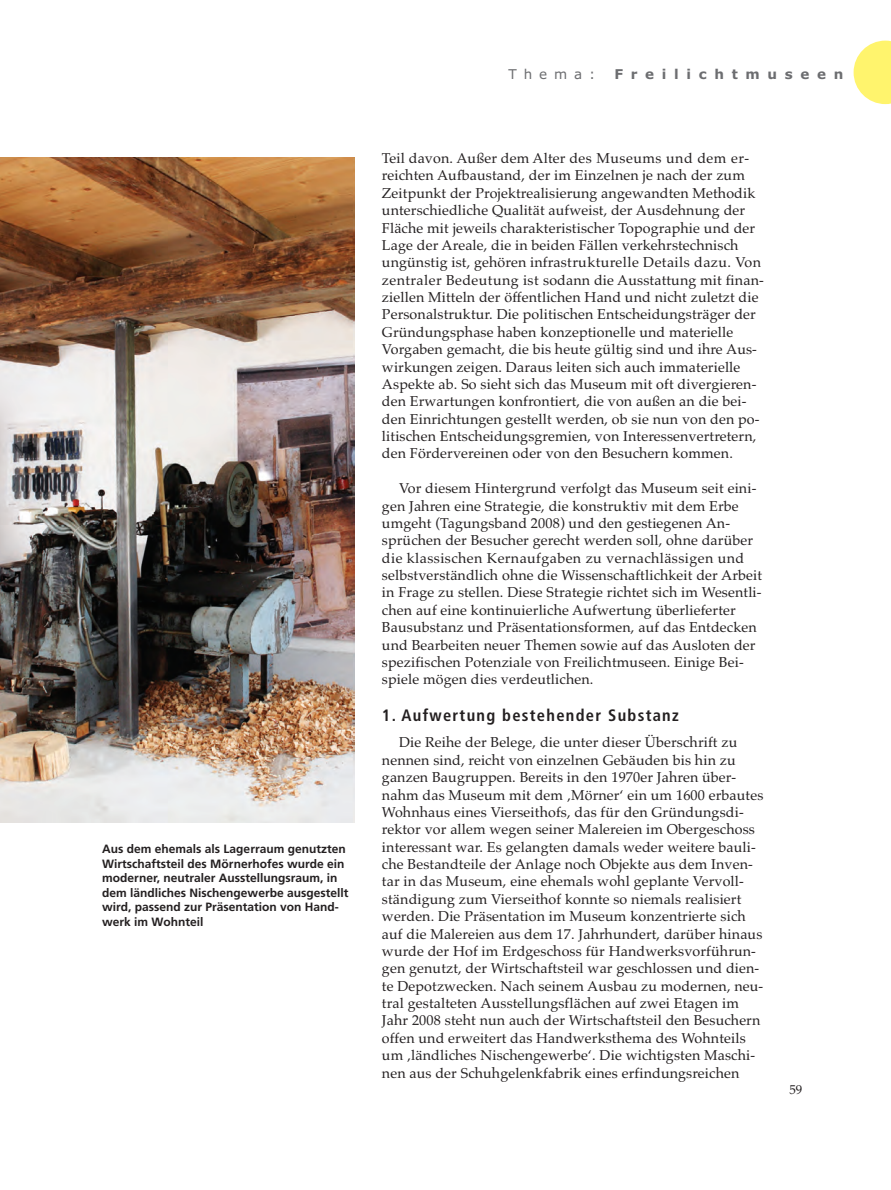
<style>
.page{position:relative;width:891px;height:1190px;background:#fff}
.page>*{position:absolute;margin:0;border:0;box-sizing:border-box;transform-origin:0 0}
.t1{font:700 condensed 16.5px "Frutiger";letter-spacing:.08em;color:#231f20}
.t2{font:14.25px/17.4px "Palatino";letter-spacing:.01em;color:#231f20}
.t3{font:700 13.5px "Verdana";letter-spacing:.57em;color:#6c6d70}
.t4{font:13.5px "Verdana";letter-spacing:.51em;color:#6c6d70}
.t5{font:12.9px "Palatino";color:#231f20}
.t6{font:700 12px/14.4px "Frutiger";color:#231f20}
</style>
<div class="page">
<img style="left:0;top:40px;width:891px;height:783px">
<p class="t6" style="left:102px;top:843px;width:247px">Aus dem ehemals als Lagerraum genutzten Wirtschaftsteil des Mörnerhofes wurde ein moderner, neutraler Ausstellungsraum, in dem ländliches Nischengewerbe ausgestellt wird, passend zur Präsentation von Hand&shy;werk im Wohnteil</p>
<p class="t4" style="left:508px;top:66px;width:88px">Thema:</p>
<p class="t3" style="left:614px;top:66px;width:230px">Freilichtmuseen</p>
<p class="t2" style="left:382px;top:149px;width:383px">Teil davon. Außer dem Alter des Museums und dem er&shy;reichten Aufbaustand, der im Einzelnen je nach der zum Zeitpunkt der Projektrealisierung angewandten Methodik unterschiedliche Qualität aufweist, der Ausdehnung der Fläche mit jeweils charakteristischer Topographie und der Lage der Areale, die in beiden Fällen verkehrstechnisch ungünstig ist, gehören infrastrukturelle Details dazu. Von zentraler Bedeutung ist sodann die Ausstattung mit finan&shy;ziellen Mitteln der öffentlichen Hand und nicht zuletzt die Personalstruktur. Die politischen Entscheidungsträger der Gründungsphase haben konzeptionelle und materielle Vorgaben gemacht, die bis heute gültig sind und ihre Aus&shy;wirkungen zeigen. Daraus leiten sich auch immaterielle Aspekte ab. So sieht sich das Museum mit oft divergieren&shy;den Erwartungen konfrontiert, die von außen an die bei&shy;den Einrichtungen gestellt werden, ob sie nun von den po&shy;litischen Entscheidungsgremien, von Interessenvertretern, den Fördervereinen oder von den Besuchern kommen.</p>
<p class="t2" style="left:382px;top:479px;width:381px;text-indent:17px">Vor diesem Hintergrund verfolgt das Museum seit eini&shy;gen Jahren eine Strategie, die konstruktiv mit dem Erbe umgeht (Tagungsband 2008) und den gestiegenen An&shy;sprüchen der Besucher gerecht werden soll, ohne darüber die klassischen Kernaufgaben zu vernachlässigen und selbstverständlich ohne die Wissenschaftlichkeit der Arbeit in Frage zu stellen. Diese Strategie richtet sich im Wesentli&shy;chen auf eine kontinuierliche Aufwertung überlieferter Bausubstanz und Präsentationsformen, auf das Entdecken und Bearbeiten neuer Themen sowie auf das Ausloten der spezifischen Potenziale von Freilichtmuseen. Einige Bei&shy;spiele mögen dies verdeutlichen.</p>
<p class="t1" style="left:382px;top:708px;width:298px">1. Aufwertung bestehender Substanz</p>
<p class="t2" style="left:382px;top:734px;width:383px;text-indent:17px">Die Reihe der Belege, die unter dieser Überschrift zu nennen sind, reicht von einzelnen Gebäuden bis hin zu ganzen Baugruppen. Bereits in den 1970er Jahren über&shy;nahm das Museum mit dem ‚Mörner‘ ein um 1600 erbautes Wohnhaus eines Vierseithofs, das für den Gründungsdi&shy;rektor vor allem wegen seiner Malereien im Obergeschoss interessant war. Es gelangten damals weder weitere bauli&shy;che Bestandteile der Anlage noch Objekte aus dem Inven&shy;tar in das Museum, eine ehemals wohl geplante Vervoll&shy;ständigung zum Vierseithof konnte so niemals realisiert werden. Die Präsentation im Museum konzentrierte sich auf die Malereien aus dem 17. Jahrhundert, darüber hinaus wurde der Hof im Erdgeschoss für Handwerksvorführun&shy;gen genutzt, der Wirtschaftsteil war geschlossen und dien&shy;te Depotzwecken. Nach seinem Ausbau zu modernen, neu&shy;tral gestalteten Ausstellungsflächen auf zwei Etagen im Jahr 2008 steht nun auch der Wirtschaftsteil den Besuchern offen und erweitert das Handwerksthema des Wohnteils um ‚ländliches Nischengewerbe‘. Die wichtigsten Maschi&shy;nen aus der Schuhgelenkfabrik eines erfindungsreichen</p>
<p class="t5" style="left:789px;top:1082px;width:14px">59</p>
</div>
